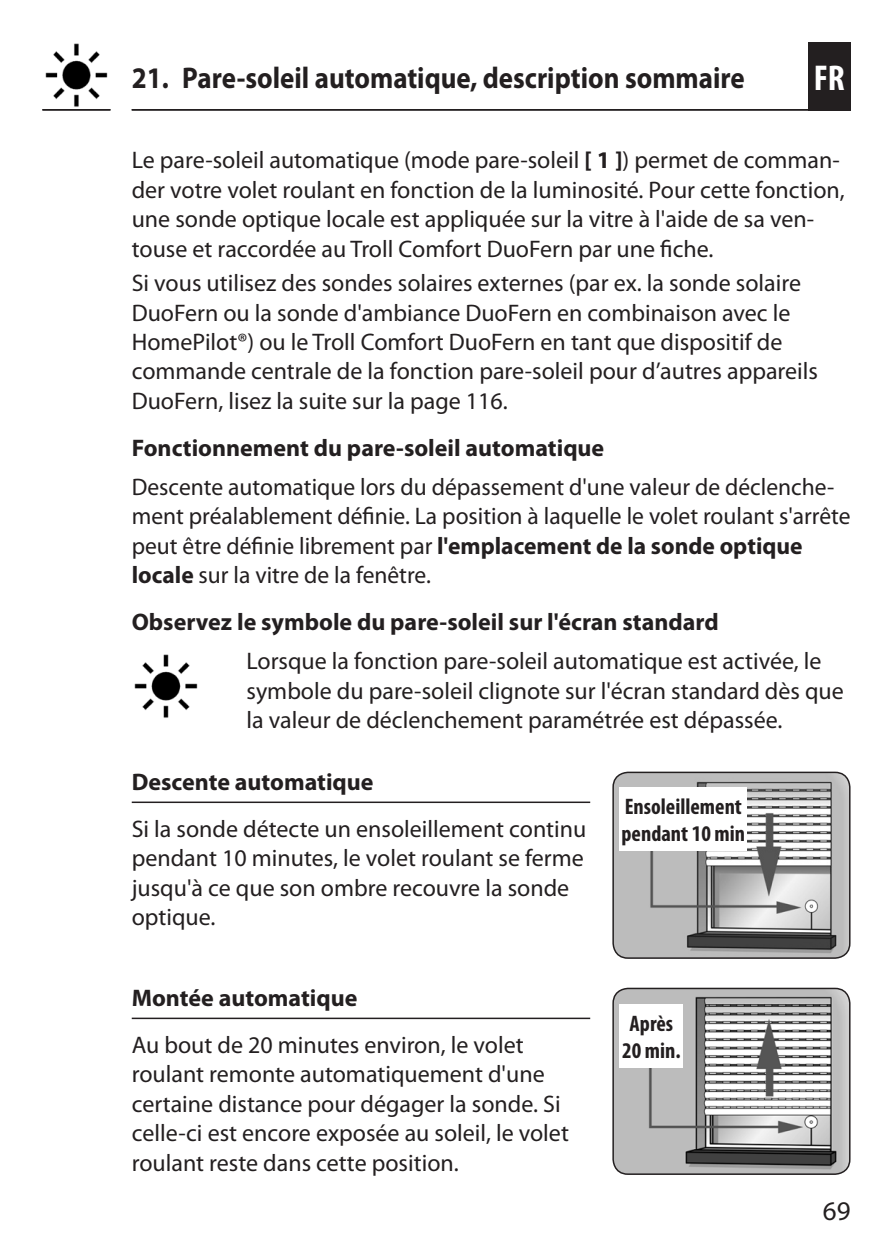
<style>
.page{position:relative;width:893px;height:1259px;background:#fff}
.page>*{position:absolute;margin:0;border:0;box-sizing:border-box;transform-origin:0 0}
.t1{font:700 condensed 36px "Myriad Pro";color:#fff}
.t2{font:700 30px "Myriad Pro";color:#231f20;scale:.9 1}
.t3{font:27px "Myriad Pro";color:#231f20}
.Fließtext_-_DE{font:24px/29.4px "Myriad Pro";color:#231f20}
.Untertitel_-_DE{font:700 24px "Myriad Pro";color:#231f20}
.Untertitel_mit_Linie{font:700 24px "Myriad Pro";color:#231f20}
.Fließtext_-_DE-2{font:700 condensed 22.5px/27px "Myriad Pro";color:#231f20}
.s1{font-weight:700}
</style>
<div class="page">
<div style="left:808px;top:42px;width:42px;height:69px;background:#231f20"></div>
<hr style="left:132px;top:109px;width:718px;height:2px;background:#231f20">
<hr style="left:42px;top:109px;width:68px;height:2px;background:#231f20">
<img style="left:615px;top:989px;width:235px;height:185px">
<div style="left:612px;top:987px;width:238px;height:188px;border:2px solid #231f20;border-radius:15px"></div>
<img style="left:134px;top:654px;width:64px;height:64px">
<img style="left:45px;top:43px;width:63px;height:64px">
<hr style="left:132px;top:801px;width:458px;height:2px;background:#231f20">
<img style="left:615px;top:773px;width:235px;height:184px">
<div style="left:612px;top:771px;width:238px;height:188px;border:2px solid #231f20;border-radius:15px"></div>
<div style="left:620px;top:787px;width:127px;height:64px;background:#fff"></div>
<hr style="left:132px;top:1017px;width:458px;height:2px;background:#231f20">
<div style="left:620px;top:1004px;width:63px;height:64px;background:#fff"></div>
<p class="t2" style="left:132px;top:61px;width:683px">21. Pare-soleil automatique, description sommaire</p>
<h1 class="t1" style="left:814px;top:58px;width:33px">FR</h1>
<p class="Fließtext_-_DE" style="left:132px;top:146px;width:715px">Le pare-soleil automatique (mode pare-soleil <span class="s1">[ 1 ]</span>) permet de comman&shy;der votre volet roulant en fonction de la luminosité. Pour cette fonction, une sonde optique locale est appliquée sur la vitre à l'aide de sa ven&shy;touse et raccordée au Troll Comfort DuoFern par une fiche.</p>
<p class="Fließtext_-_DE" style="left:132px;top:269px;width:688px">Si vous utilisez des sondes solaires externes (par ex. la sonde solaire DuoFern ou la sonde d'ambiance DuoFern en combinaison avec le HomePilot®) ou le Troll Comfort DuoFern en tant que dispositif de commande centrale de la fonction pare-soleil pour d’autres appareils DuoFern, lisez la suite sur la page 116.</p>
<p class="Untertitel_-_DE" style="left:132px;top:434px;width:474px">Fonctionnement du pare-soleil automatique</p>
<p class="Fließtext_-_DE" style="left:132px;top:472px;width:720px">Descente automatique lors du dépassement d'une valeur de déclenche&shy;ment préalablement définie. La position à laquelle le volet roulant s'arrête peut être définie librement par <span class="s1">l'emplacement de la sonde optique locale</span> sur la vitre de la fenêtre.</p>
<p class="Untertitel_-_DE" style="left:132px;top:609px;width:588px">Observez le symbole du pare-soleil sur l'écran standard</p>
<p class="Fließtext_-_DE" style="left:246px;top:647px;width:599px">Lorsque la fonction pare-soleil automatique est activée, le symbole du pare-soleil clignote sur l'écran standard dès que la valeur de déclenchement paramétrée est dépassée.</p>
<p class="Untertitel_mit_Linie" style="left:132px;top:768px;width:243px">Descente automatique</p>
<p class="Fließtext_-_DE" style="left:132px;top:814px;width:456px">Si la sonde détecte un ensoleillement continu pendant 10 minutes, le volet roulant se ferme jusqu'à ce que son ombre recouvre la sonde optique.</p>
<p class="Untertitel_mit_Linie" style="left:132px;top:984px;width:227px">Montée automatique</p>
<p class="Fließtext_-_DE" style="left:132px;top:1030px;width:439px">Au bout de 20 minutes environ, le volet roulant remonte automatiquement d'une certaine distance pour dégager la sonde. Si celle-ci est encore exposée au soleil, le volet roulant reste dans cette position.</p>
<p class="Fließtext_-_DE-2" style="left:621px;top:793px;width:125px">Ensoleillement pendant 10 min</p>
<p class="Fließtext_-_DE-2" style="left:622px;top:1010px;width:60px;text-align:center">Après<br>20 min.</p>
<p class="t3" style="left:823px;top:1196px;width:29px">69</p>
</div>
